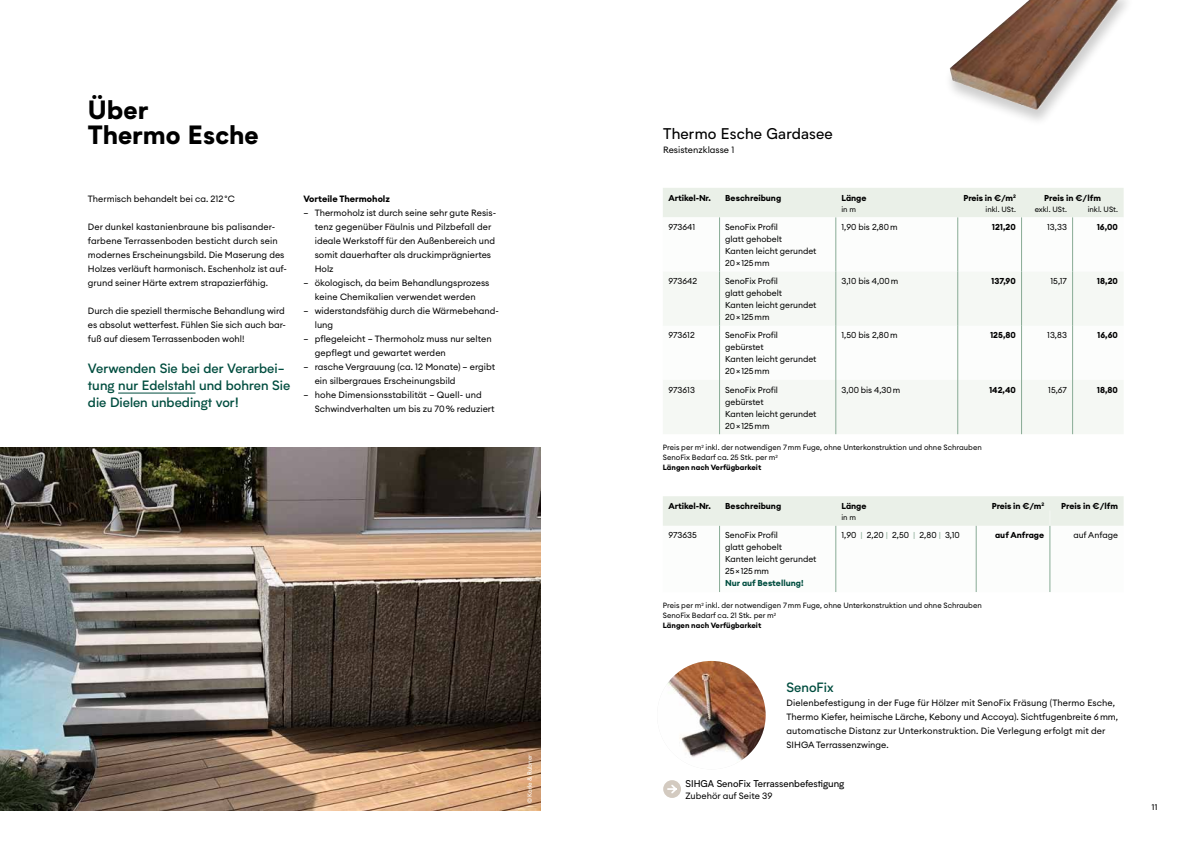
<style>
.page{position:relative;width:1191px;height:842px;background:#fff}
.page>*{position:absolute;margin:0;border:0;box-sizing:border-box;transform-origin:0 0}
.t1{font:900 25px/25px "Biotif";letter-spacing:.01em;color:#000}
.t2{font:15px "Biotif";letter-spacing:.01em;color:#000}
.t3{font:500 13px/17px "Biotif";color:#004d3f}
.t4{font:9.5px "Biotif";color:#000}
.t5{font:9px/14px "Euclid Circular A";color:#000}
.t6{font:700 9px "Euclid Circular A";color:#000}
.t7{font:8.5px/12px "Euclid Circular A";letter-spacing:-.005em;color:#000}
.t8{font:700 8.5px "Euclid Circular A";color:#000}
.t9{font:700 8.5px "Euclid Circular A";color:#004d3f}
.t10{font:8px "Biotif";color:#000}
.t11{font:7.5px/10px "Euclid Circular A";color:#000}
.t12{font:6px "Euclid Circular A";color:#fff}
.s1{font-weight:700}
.s2{color:#88ab95}
</style>
<div class="page">
<hr style="left:118px;top:393px;width:77px;height:1px;background:#004d3f">
<div style="left:663px;top:188px;width:460px;height:29px;background:#eaf0e8"></div>
<div style="left:663px;top:272px;width:460px;height:162px;background:#f5f8f4"></div>
<hr style="left:719px;top:217px;width:1px;height:55px;background:#88ab95">
<hr style="left:835px;top:217px;width:1px;height:55px;background:#88ab95">
<hr style="left:957px;top:217px;width:1px;height:55px;background:#88ab95">
<hr style="left:1072px;top:217px;width:1px;height:55px;background:#88ab95">
<hr style="left:719px;top:272px;width:1px;height:54px;background:#88ab95">
<hr style="left:835px;top:272px;width:1px;height:54px;background:#88ab95">
<hr style="left:957px;top:272px;width:1px;height:54px;background:#88ab95">
<hr style="left:1072px;top:272px;width:1px;height:54px;background:#88ab95">
<hr style="left:719px;top:326px;width:1px;height:54px;background:#88ab95">
<hr style="left:835px;top:326px;width:1px;height:54px;background:#88ab95">
<hr style="left:957px;top:326px;width:1px;height:54px;background:#88ab95">
<hr style="left:1072px;top:326px;width:1px;height:54px;background:#88ab95">
<hr style="left:719px;top:380px;width:1px;height:54px;background:#88ab95">
<hr style="left:835px;top:380px;width:1px;height:54px;background:#88ab95">
<hr style="left:957px;top:380px;width:1px;height:54px;background:#88ab95">
<hr style="left:1072px;top:380px;width:1px;height:54px;background:#88ab95">
<hr style="left:1021px;top:217px;width:1px;height:55px;background:#88ab95">
<hr style="left:1021px;top:272px;width:1px;height:54px;background:#88ab95">
<hr style="left:1021px;top:326px;width:1px;height:54px;background:#88ab95">
<hr style="left:1021px;top:380px;width:1px;height:54px;background:#88ab95">
<svg style="left:663px;top:496px;width:460px;height:96px"></svg>
<img style="left:0;top:447px;width:540px;height:364px">
<div style="left:943px;top:0;width:193px;height:128px;background:#000;opacity:.2"></div>
<img style="left:949px;top:0;width:169px;height:110px">
<div style="left:663px;top:780px;width:18px;height:18px;background:#d3cac0;border-radius:50%"></div>
<svg style="left:667px;top:785px;width:10px;height:9px"></svg>
<img style="left:657px;top:661px;width:108px;height:108px;border-radius:54px">
<h1 class="t1" style="left:88px;top:96px;width:172px">Über<br>Thermo Esche</h1>
<p class="t5" style="left:88px;top:192px;width:148px">Thermisch behandelt bei ca. 212 °C</p>
<p class="t5" style="left:88px;top:220px;width:201px">Der dunkel kastanienbraune bis palisander&shy;farbene Terrassenboden besticht durch sein modernes Erscheinungsbild. Die Maserung des Holzes verläuft harmonisch. Eschenholz ist auf&shy;grund seiner Härte extrem strapazierfähig.</p>
<p class="t5" style="left:88px;top:304px;width:200px">Durch die speziell thermische Behandlung wird es absolut wetterfest. Fühlen Sie sich auch bar&shy;fuß auf diesem Terrassenboden wohl!</p>
<h3 class="t3" style="left:88px;top:359px;width:204px">Verwenden Sie bei der Verarbei&shy;tung nur Edelstahl und bohren Sie die Dielen unbedingt vor!</h3>
<p class="t6" style="left:303px;top:193px;width:88px">Vorteile Thermoholz</p>
<p class="t5" style="left:315px;top:206px;width:183px;text-indent:-11px">– Thermoholz ist durch seine sehr gute Resis&shy;tenz gegenüber Fäulnis und Pilzbefall der ideale Werkstoff für den Außenbereich und somit dauerhafter als druckimprägniertes Holz</p>
<p class="t5" style="left:303px;top:276px;width:187px;text-align:center">– ökologisch, da beim Behandlungsprozess keine Chemikalien verwendet werden</p>
<p class="t5" style="left:315px;top:304px;width:186px;text-indent:-11px">– widerstandsfähig durch die Wärmebehand&shy;lung</p>
<p class="t5" style="left:315px;top:332px;width:178px;text-indent:-11px">– pflegeleicht – Thermoholz muss nur selten gepflegt und gewartet werden</p>
<p class="t5" style="left:315px;top:360px;width:182px;text-indent:-11px">– rasche Vergrauung (ca. 12 Monate) – ergibt ein silbergraues Erscheinungsbild</p>
<p class="t5" style="left:315px;top:388px;width:181px;text-indent:-11px">– hohe Dimensionsstabilität – Quell- und<br>Schwindverhalten um bis zu 70 % reduziert</p>
<h2 class="t2" style="left:663px;top:123px;width:171px">Thermo Esche Gardasee</h2>
<p class="t5" style="left:663px;top:143px;width:73px">Resistenzklasse 1</p>
<p class="t8" style="left:668px;top:192px;width:44px">Artikel-Nr.</p>
<p class="t8" style="left:725px;top:192px;width:58px">Beschreibung</p>
<p class="t8" style="left:841px;top:192px;width:26px">Länge</p>
<p class="t8" style="left:963px;top:192px;width:54px">Preis in €/m<sup>2</sup></p>
<p class="t8" style="left:1044px;top:192px;width:58px">Preis in €/lfm</p>
<p class="t11" style="left:841px;top:204px;width:16px">in m</p>
<p class="t11" style="left:985px;top:204px;width:32px">inkl. USt.</p>
<p class="t11" style="left:1034px;top:204px;width:34px">exkl. USt.</p>
<p class="t11" style="left:1087px;top:204px;width:32px">inkl. USt.</p>
<p class="t7" style="left:668px;top:221px;width:28px">973641</p>
<p class="t7" style="left:725px;top:221px;width:93px">SenoFix Profil<br>glatt gehobelt<br>Kanten leicht gerundet<br>20 × 125 mm</p>
<p class="t7" style="left:841px;top:221px;width:58px">1,90 bis 2,80 m</p>
<p class="t8" style="left:991px;top:221px;width:26px">121,20</p>
<p class="t7" style="left:1047px;top:221px;width:21px">13,33</p>
<p class="t8" style="left:1096px;top:221px;width:23px">16,00</p>
<p class="t7" style="left:668px;top:275px;width:30px">973642</p>
<p class="t7" style="left:725px;top:275px;width:93px">SenoFix Profil<br>glatt gehobelt<br>Kanten leicht gerundet<br>20 × 125 mm</p>
<p class="t7" style="left:841px;top:275px;width:58px">3,10 bis 4,00 m</p>
<p class="t8" style="left:991px;top:276px;width:26px">137,90</p>
<p class="t7" style="left:1050px;top:275px;width:18px">15,17</p>
<p class="t8" style="left:1097px;top:276px;width:23px">18,20</p>
<p class="t7" style="left:668px;top:329px;width:28px">973612</p>
<p class="t7" style="left:725px;top:329px;width:93px">SenoFix Profil gebürstet<br>Kanten leicht gerundet<br>20 × 125 mm</p>
<p class="t7" style="left:841px;top:329px;width:58px">1,50 bis 2,80 m</p>
<p class="t8" style="left:990px;top:330px;width:27px">125,80</p>
<p class="t7" style="left:1047px;top:329px;width:21px">13,83</p>
<p class="t8" style="left:1097px;top:330px;width:22px">16,60</p>
<p class="t7" style="left:668px;top:383px;width:28px">973613</p>
<p class="t7" style="left:725px;top:383px;width:93px">SenoFix Profil gebürstet<br>Kanten leicht gerundet<br>20 × 125 mm</p>
<p class="t7" style="left:841px;top:383px;width:60px">3,00 bis 4,30 m</p>
<p class="t8" style="left:989px;top:384px;width:28px">142,40</p>
<p class="t7" style="left:1048px;top:383px;width:20px">15,67</p>
<p class="t8" style="left:1096px;top:384px;width:23px">18,80</p>
<p class="t11" style="left:663px;top:442px;width:320px">Preis per m<sup>2</sup> inkl. der notwendigen 7 mm Fuge, ohne Unterkonstruktion und ohne Schrauben<br>SenoFix Bedarf ca. 25 Stk. per m<sup>2<br></sup><span class="s1">Längen nach Verfügbarkeit</span></p>
<p class="t8" style="left:668px;top:500px;width:44px">Artikel-Nr.</p>
<p class="t8" style="left:725px;top:500px;width:58px">Beschreibung</p>
<p class="t8" style="left:841px;top:500px;width:26px">Länge</p>
<p class="t8" style="left:992px;top:500px;width:54px">Preis in €/m<sup>2</sup></p>
<p class="t8" style="left:1061px;top:500px;width:58px">Preis in €/lfm</p>
<p class="t11" style="left:841px;top:512px;width:16px">in m</p>
<p class="t7" style="left:668px;top:529px;width:30px">973635</p>
<p class="t7" style="left:725px;top:529px;width:93px">SenoFix Profil<br>glatt gehobelt<br>Kanten leicht gerundet<br>25 × 125 mm</p>
<p class="t9" style="left:725px;top:578px;width:80px">Nur auf Bestellung!</p>
<p class="t7" style="left:841px;top:529px;width:120px">1,90 <span class="s2">|</span> 2,20 <span class="s2">|</span> 2,50 <span class="s2">|</span> 2,80 <span class="s2">|</span> 3,10</p>
<p class="t8" style="left:995px;top:530px;width:51px">auf Anfrage</p>
<p class="t7" style="left:1073px;top:529px;width:46px">auf Anfage</p>
<p class="t11" style="left:663px;top:600px;width:320px">Preis per m<sup>2</sup> inkl. der notwendigen 7 mm Fuge, ohne Unterkonstruktion und ohne Schrauben<br>SenoFix Bedarf ca. 21 Stk. per m<sup>2<br></sup><span class="s1">Längen nach Verfügbarkeit</span></p>
<h3 class="t3" style="left:786px;top:678px;width:49px">SenoFix</h3>
<p class="t5" style="left:786px;top:696px;width:333px">Dielenbefestigung in der Fuge für Hölzer mit SenoFix Fräsung (Thermo Esche, Thermo Kiefer, heimische Lärche, Kebony und Accoya). Sichtfugenbreite 6 mm, automatische Distanz zur Unterkonstruktion. Die Verlegung erfolgt mit der SIHGA Terrassenzwinge.</p>
<p class="t12" style="left:525px;top:803px;width:50px;rotate:-90deg">© Karle &amp; Rubner</p>
<p class="t4" style="left:685px;top:777px;width:160px">SIHGA SenoFix Terrassenbefestigung</p>
<p class="t5" style="left:685px;top:789px;width:88px">Zubehör auf Seite 39</p>
<p class="t10" style="left:33px;top:801px;width:11px">10</p>
<p class="t10" style="left:1151px;top:801px;width:8px">11</p>
</div>
